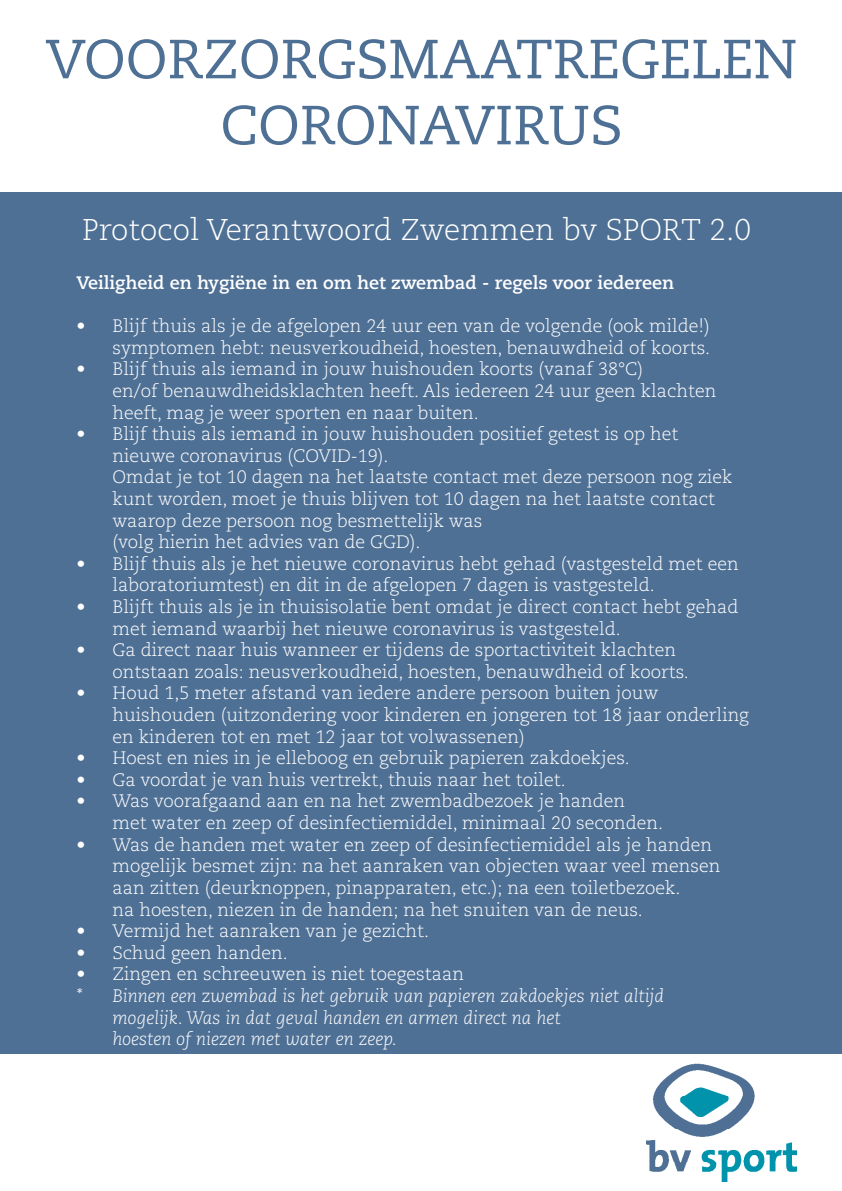
<style>
.page{position:relative;width:842px;height:1191px;background:#fff}
.page>*{position:absolute;margin:0;border:0;box-sizing:border-box;transform-origin:0 0}
.t1{font:55px/66px "Caecilia LT Pro 55 Roman";color:#4f7095;text-align:center}
.t2{font:300 30px "Caecilia LT Pro 45";color:#fff}
.t3{font:300 18px/21.6px "Caecilia LT Pro 45";color:#fff}
.t4{font:italic 300 18px/21.6px "Caecilia LT Pro 46";color:#fff}
.t5{font:700 18px "Caecilia LT Pro 75";color:#fff}
</style>
<div class="page">
<img style="left:646px;top:1063px;width:151px;height:118px">
<div style="left:0;top:192px;width:842px;height:861px;background:#4f7095"></div>
<h1 class="t1" style="left:46px;top:25px;width:753px">VOORZORGSMAATREGELEN<br>CORONAVIRUS</h1>
<h2 class="t2" style="left:82px;top:210px;width:671px">Protocol Verantwoord Zwemmen bv SPORT 2.0</h2>
<p class="t5" style="left:77px;top:270px;width:599px">Veiligheid en hygiëne in en om het zwembad - regels voor iedereen</p>
<p class="t3" style="left:77px;top:315px;width:635px;text-align:right">• Blijf thuis als je de afgelopen 24 uur een van de volgende (ook milde!) symptomen hebt: neusverkoudheid, hoesten, benauwdheid of koorts.</p>
<p class="t3" style="left:113px;top:358px;width:605px;text-indent:-36px">• Blijf thuis als iemand in jouw huishouden koorts (vanaf 38°C)<br>en/of benauwdheidsklachten heeft. Als iedereen 24 uur geen klachten heeft, mag je weer sporten en naar buiten.</p>
<p class="t3" style="left:113px;top:423px;width:621px;text-indent:-36px">• Blijf thuis als iemand in jouw huishouden positief getest is op het nieuwe coronavirus (COVID-19).<br>Omdat je tot 10 dagen na het laatste contact met deze persoon nog ziek kunt worden, moet je thuis blijven tot 10 dagen na het laatste contact waarop deze persoon nog besmettelijk was<br>(volg hierin het advies van de GGD).</p>
<p class="t3" style="left:113px;top:552px;width:628px;text-indent:-36px">• Blijf thuis als je het nieuwe coronavirus hebt gehad (vastgesteld met een laboratoriumtest) en dit in de afgelopen 7 dagen is vastgesteld.</p>
<p class="t3" style="left:113px;top:595px;width:627px;text-indent:-36px">• Blijft thuis als je in thuisisolatie bent omdat je direct contact hebt gehad met iemand waarbij het nieuwe coronavirus is vastgesteld.</p>
<p class="t3" style="left:113px;top:639px;width:578px;text-indent:-36px">• Ga direct naar huis wanneer er tijdens de sportactiviteit klachten ontstaan zoals: neusverkoudheid, hoesten, benauwdheid of koorts.</p>
<p class="t3" style="left:113px;top:682px;width:638px;text-indent:-36px">• Houd 1,5 meter afstand van iedere andere persoon buiten jouw huishouden (uitzondering voor kinderen en jongeren tot 18 jaar onderling en kinderen tot en met 12 jaar tot volwassenen)</p>
<p class="t3" style="left:77px;top:747px;width:555px">• Hoest en nies in je elleboog en gebruik papieren zakdoekjes.</p>
<p class="t3" style="left:77px;top:768px;width:491px">• Ga voordat je van huis vertrekt, thuis naar het toilet.</p>
<p class="t3" style="left:113px;top:790px;width:552px;text-indent:-36px">• Was voorafgaand aan en na het zwembadbezoek je handen met water en zeep of desinfectiemiddel, minimaal 20 seconden.</p>
<p class="t3" style="left:113px;top:833px;width:609px;text-indent:-36px">• Was de handen met water en zeep of desinfectiemiddel als je handen mogelijk besmet zijn: na het aanraken van objecten waar veel mensen aan zitten (deurknoppen, pinapparaten, etc.); na een toiletbezoek.<br>na hoesten, niezen in de handen; na het snuiten van de neus.</p>
<p class="t3" style="left:77px;top:919px;width:354px">• Vermijd het aanraken van je gezicht.</p>
<p class="t3" style="left:77px;top:941px;width:213px">• Schud geen handen.</p>
<p class="t3" style="left:77px;top:963px;width:389px">• Zingen en schreeuwen is niet toegestaan</p>
<p class="t4" style="left:113px;top:984px;width:553px;text-indent:-36px">* Binnen een zwembad is het gebruik van papieren zakdoekjes niet altijd mogelijk. Was in dat geval handen en armen direct na het<br>hoesten of niezen met water en zeep.</p>
</div>
